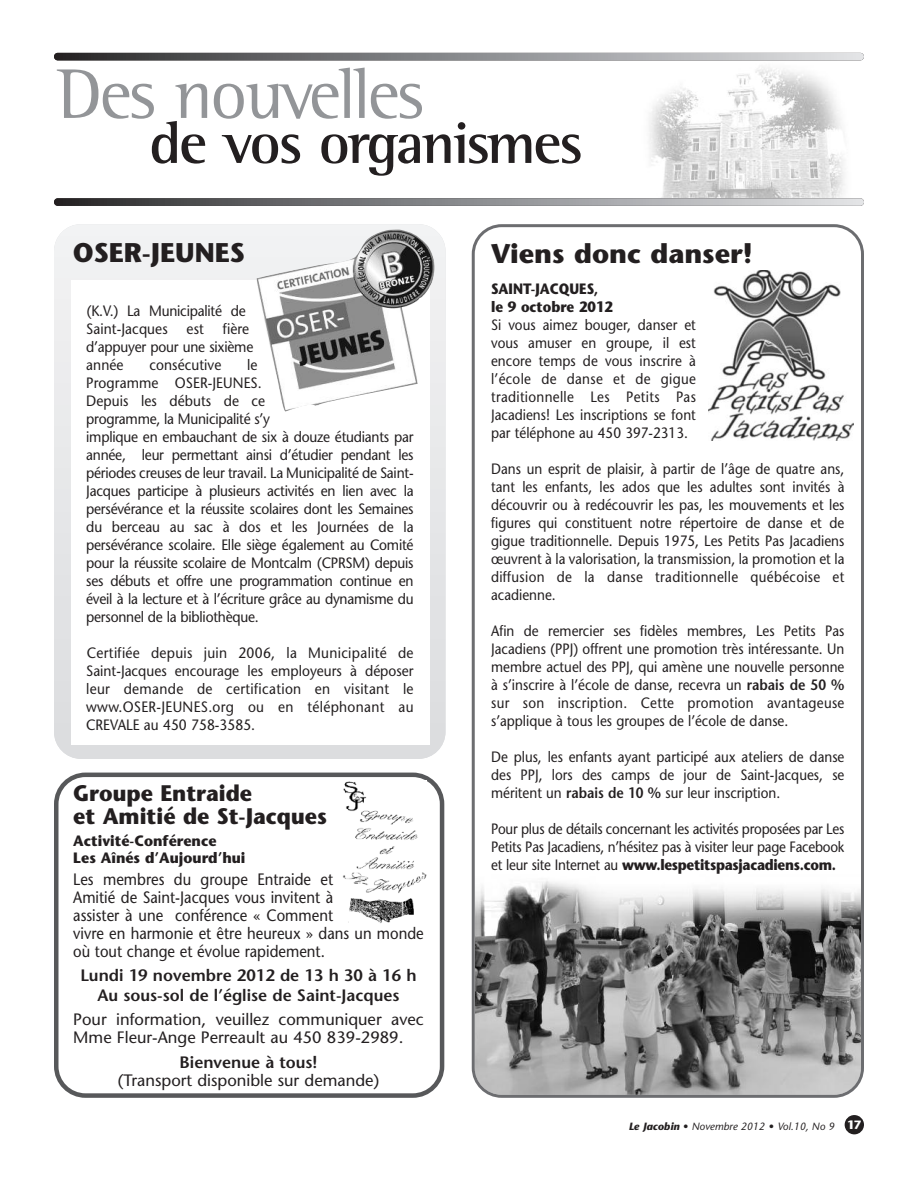
<style>
.page{position:relative;width:918px;height:1188px;background:#fff}
.page>*{position:absolute;margin:0;border:0;box-sizing:border-box;transform-origin:0 0}
.t1{font:72px "Rotis Semi Serif";letter-spacing:-.035em;color:#939598}
.t2{font:700 60px "Rotis Semi Serif";letter-spacing:-.04em;color:#231f20}
.t3{font:700 27px "Stone Sans";color:#231f20}
.t4{font:700 22.5px/22.5px "Stone Sans";color:#231f20;scale:.95 1}
.t5{font:16.5px/18px "Stone Sans";color:#231f20;scale:.9 1}
.t6{font:16.5px/18px "Stone Sans";color:#231f20}
.t7{font:600 16.5px/19.5px "Stone Sans";color:#231f20;text-align:center}
.t8{font:15px/18px "Stone Sans";letter-spacing:-.015em;color:#231f20;text-align:justify;scale:.9 1}
.t9{font:15px/18px "Stone Sans";letter-spacing:-.015em;color:#231f20;scale:.92 1}
.t10{font:700 15px/16.5px "Stone Sans";color:#231f20;scale:.95 1}
.t11{font:700 15px/18px "Stone Sans";color:#231f20;scale:.9 1}
.t12{font:15px "Stone Sans";letter-spacing:.005em;color:#231f20;scale:.92 1}
.t13{font:italic 10.5px "Stone Sans";color:#231f20}
.s1{font-weight:600}
.s2{font-weight:700}
.s3{font-weight:700;font-style:normal;font-size:12px;color:#fff}
</style>
<div class="page">
<img style="left:629px;top:52px;width:224px;height:146px">
<div style="left:845px;top:1115px;width:19px;height:19px;background:#231f20;border-radius:50%"></div>
<svg style="left:54px;top:53px;width:810px;height:7px;background:#88888b"></svg>
<svg style="left:54px;top:198px;width:810px;height:8px;background:#858588"></svg>
<div style="left:54px;top:224px;width:392px;height:535px;background:linear-gradient(to bottom,#f2f3f4,#dbdcde);border-radius:27px"></div>
<div style="left:71px;top:280px;width:359px;height:465px;background:#fff"></div>
<svg style="left:472px;top:224px;width:392px;height:874px"></svg>
<svg style="left:54px;top:773px;width:390px;height:325px"></svg>
<img style="left:340px;top:780px;width:86px;height:144px">
<img style="left:708px;top:270px;width:146px;height:171px">
<img style="left:256px;top:230px;width:179px;height:182px">
<h1 class="t1" style="left:57px;top:69px;width:368px">Des nouvelles</h1>
<h2 class="t2" style="left:149px;top:123px;width:435px">de vos organismes</h2>
<h3 class="t3" style="left:73px;top:242px;width:174px">OSER-JEUNES</h3>
<h3 class="t3" style="left:491px;top:243px;width:263px">Viens donc danser!</h3>
<p class="t9" style="left:86px;top:303px;width:175px">(K.V.) La Municipalité de<br>Saint-Jacques</p>
<p class="t9" style="left:86px;top:321px;width:183px;text-indent:137px">fière d’appuyer pour une sixième année</p>
<p class="t9" style="left:187px;top:321px;width:20px">est</p>
<p class="t12" style="left:149px;top:359px;width:80px">consécutive</p>
<p class="t9" style="left:86px;top:357px;width:357px;text-indent:161px">le<br>Programme OSER-JEUNES.<br>Depuis les débuts de ce<br>programme, la Municipalité s’y<br>implique en embauchant de six à douze étudiants par année, leur permettant ainsi d’étudier pendant les périodes creuses de leur travail. La Municipalité de Saint-Jacques participe à plusieurs activités en lien avec la persévérance et la réussite scolaires dont les Semaines du berceau au sac à dos et les Journées de la persévérance scolaire. Elle siège également au Comité pour la réussite scolaire de Montcalm (CPRSM) depuis ses débuts et offre une programmation continue en éveil à la lecture et à l’écriture grâce au dynamisme du personnel de la bibliothèque.</p>
<p class="t9" style="left:86px;top:645px;width:357px;text-align:justify">Certifiée depuis juin 2006, la Municipalité de Saint-Jacques encourage les employeurs à déposer leur demande de certification en visitant le www.OSER-JEUNES.org ou en téléphonant au CREVALE au 450 758-3585.</p>
<h3 class="t4" style="left:73px;top:785px;width:269px">Groupe Entraide<br>et Amitié de St-Jacques</h3>
<p class="t10" style="left:73px;top:835px;width:183px">Activité-Conférence<br>Les Aînés d’Aujourd’hui</p>
<p class="t5" style="left:73px;top:872px;width:391px">Les membres du groupe Entraide et<br>Amitié de Saint-Jacques vous invitent à<br>assister à une conférence « Comment<br>vivre en harmonie et être heureux » dans un monde où tout change et évolue rapidement.</p>
<p class="t7" style="left:80px;top:968px;width:338px">Lundi 19 novembre 2012 de 13 h 30 à 16 h<br>Au sous-sol de l’église de Saint-Jacques</p>
<p class="t6" style="left:73px;top:1012px;width:352px">Pour information, veuillez communiquer avec<br>Mme Fleur-Ange Perreault au 450 839-2989.</p>
<p class="t7" style="left:180px;top:1054px;width:139px">Bienvenue à tous!</p>
<p class="t6" style="left:118px;top:1073px;width:263px">(Transport disponible sur demande)</p>
<p class="t11" style="left:491px;top:281px;width:137px">SAINT-JACQUES, le 9 octobre 2012</p>
<p class="t8" style="left:491px;top:317px;width:229px">Si vous aimez bouger, danser et vous amuser en groupe, il est encore temps de vous inscrire à l’école de danse et de gigue traditionnelle Les Petits Pas Jacadiens! Les inscriptions se font par téléphone au 450 397-2313.</p>
<p class="t8" style="left:491px;top:461px;width:394px">Dans un esprit de plaisir, à partir de l’âge de quatre ans, tant les enfants, les ados que les adultes sont invités à découvrir ou à redécouvrir les pas, les mouvements et les figures qui constituent notre répertoire de danse et de gigue traditionnelle. Depuis 1975, Les Petits Pas Jacadiens œuvrent à la valorisation, la transmission, la promotion et la diffusion de la danse traditionnelle québécoise et acadienne.</p>
<p class="t8" style="left:491px;top:623px;width:394px">Afin de remercier ses fidèles membres, Les Petits Pas Jacadiens (PPJ) offrent une promotion très intéressante. Un membre actuel des PPJ, qui amène une nouvelle personne à s’inscrire à l’école de danse, recevra un <span class="s1">rabais de 50 % </span>sur son inscription. Cette promotion avantageuse s’applique à tous les groupes de l’école de danse.</p>
<p class="t8" style="left:491px;top:749px;width:394px">De plus, les enfants ayant participé aux ateliers de danse des PPJ, lors des camps de jour de Saint-Jacques, se méritent un <span class="s1">rabais de 10 %</span> sur leur inscription.</p>
<p class="t8" style="left:491px;top:821px;width:394px">Pour plus de détails concernant les activités proposées par Les Petits Pas Jacadiens, n’hésitez pas à visiter leur page Facebook et leur site Internet au <span class="s2">www.lespetitspasjacadiens.com.</span></p>
<p class="t13" style="left:629px;top:1122px;width:234px"><span class="s2">Le Jacobin •</span> Novembre 2012 <span class="s2">•</span> Vol.10, No 9 <span class="s3">17</span></p>
</div>
